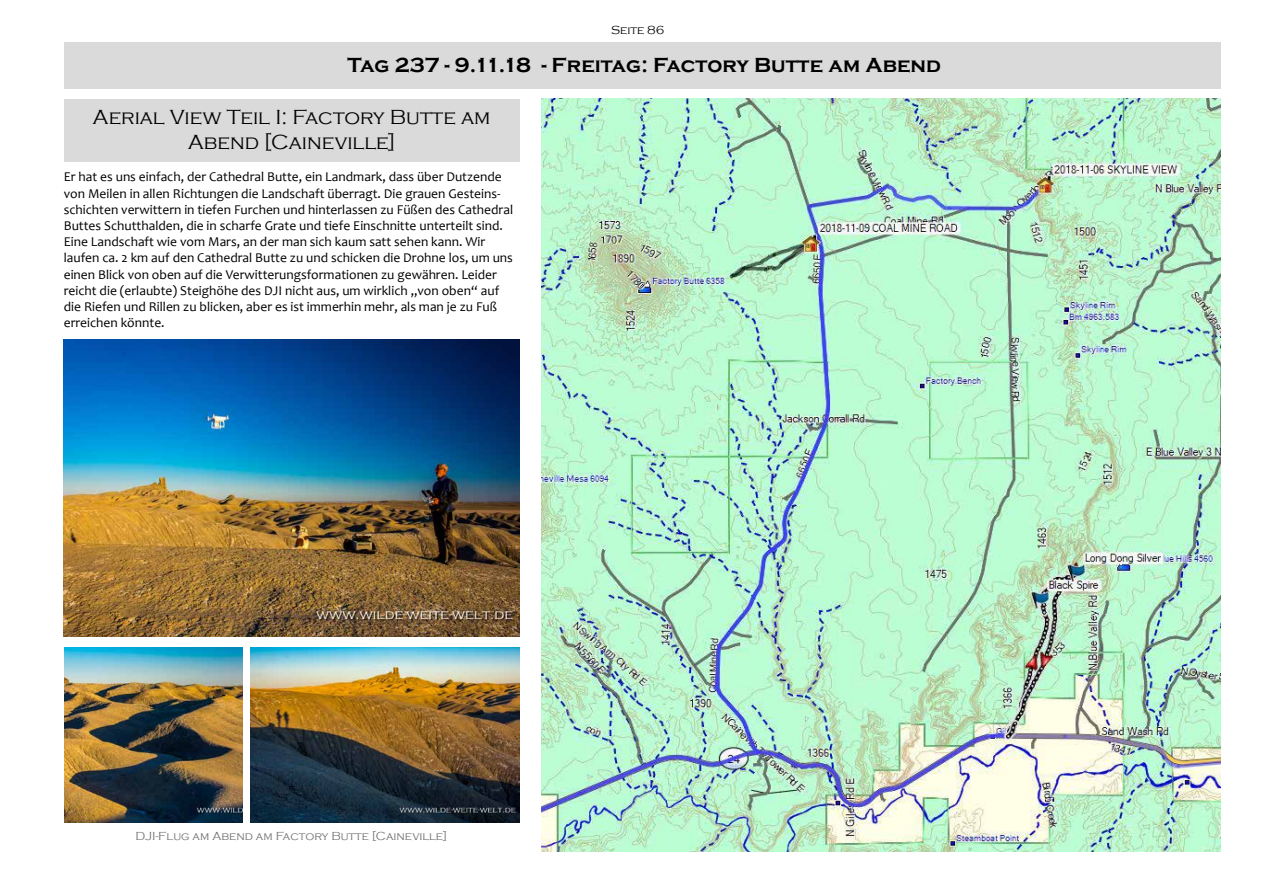
<style>
.page{position:relative;width:1263px;height:893px;background:#fff}
.page>*{position:absolute;margin:0;border:0;box-sizing:border-box;transform-origin:0 0}
.t1{font:300 21px/25.2px "Copperplate Gothic";color:#000;text-align:center}
.t2{font:700 21px "Copperplate Gothic";color:#000}
.t3{font:13.5px/16.2px "Candara";color:#000}
.t4{font:300 12px "Copperplate Gothic";color:#706f6f}
.t5{font:300 12px "Copperplate Gothic";color:#000}
</style>
<div class="page">
<div style="left:64px;top:42px;width:1156px;height:47px;background:#dadada"></div>
<div style="left:64px;top:99px;width:455px;height:62px;background:#dadada"></div>
<img style="left:541px;top:98px;width:679px;height:754px">
<img style="left:64px;top:340px;width:455px;height:297px">
<img style="left:64px;top:647px;width:178px;height:175px">
<img style="left:250px;top:647px;width:269px;height:175px">
<p class="t5" style="left:611px;top:24px;width:55px">Seite 86</p>
<h1 class="t2" style="left:347px;top:53px;width:595px">Tag 237 - 9.11.18 - Freitag: Factory Butte am Abend</h1>
<h1 class="t1" style="left:93px;top:105px;width:399px">Aerial View Teil I: Factory Butte am<br>Abend [Caineville]</h1>
<p class="t3" style="left:64px;top:169px;width:451px">Er hat es uns einfach, der Cathedral Butte, ein Landmark, dass über Dutzende von Meilen in allen Richtungen die Landschaft überragt. Die grauen Gesteins&shy;schichten verwittern in tiefen Furchen und hinterlassen zu Füßen des Cathedral Buttes Schutthalden, die in scharfe Grate und tiefe Einschnitte unterteilt sind.<br>Eine Landschaft wie vom Mars, an der man sich kaum satt sehen kann. Wir laufen ca. 2 km auf den Cathedral Butte zu und schicken die Drohne los, um uns einen Blick von oben auf die Verwitterungsformationen zu gewähren. Leider reicht die (erlaubte) Steighöhe des DJI nicht aus, um wirklich „von oben“ auf die Riefen und Rillen zu blicken, aber es ist immerhin mehr, als man je zu Fuß erreichen könnte.</p>
<p class="t4" style="left:136px;top:829px;width:313px">DJI-Flug am Abend am Factory Butte [Caineville]</p>
</div>
